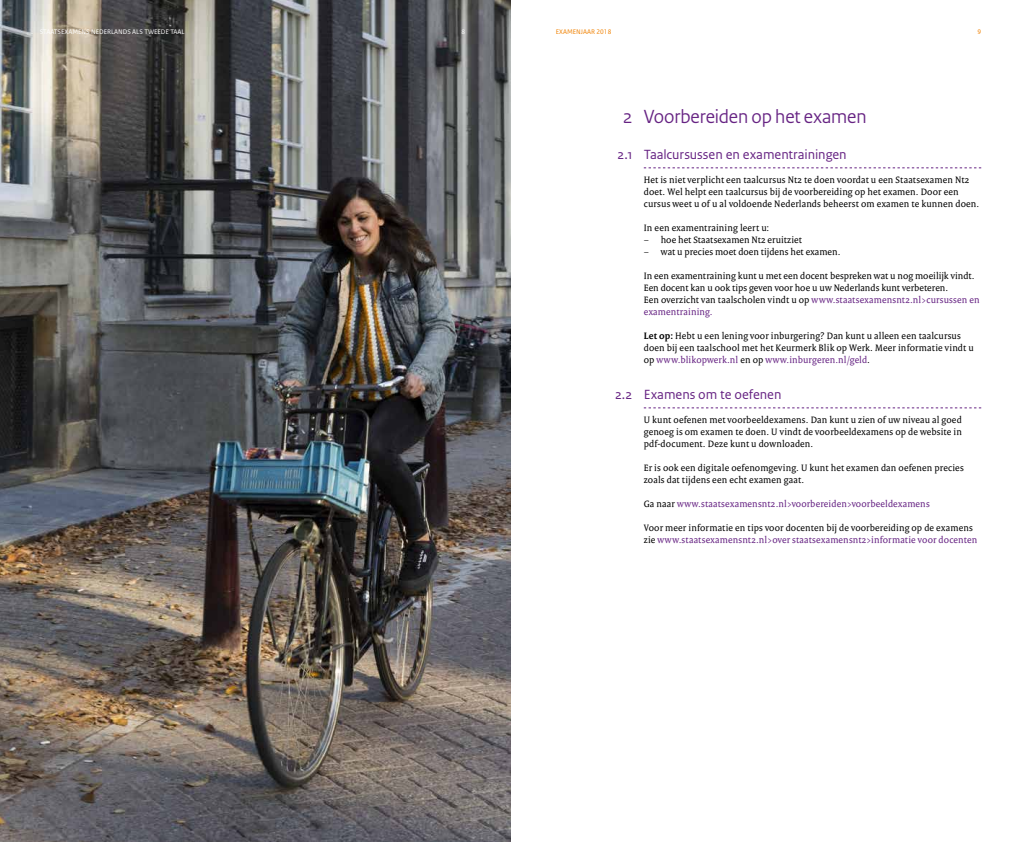
<style>
.page{position:relative;width:1021px;height:842px;background:#fff}
.page>*{position:absolute;margin:0;border:0;box-sizing:border-box;transform-origin:0 0}
.t1{font:20px "Rijksoverheid Sans Heading";letter-spacing:-.005em;color:#662383}
.t2{font:14px "Rijksoverheid Sans Text";letter-spacing:-.005em;color:#662383}
.t3{font:10px/12px "Rijksoverheid Serif";letter-spacing:.015em;color:#000}
.t4{font:10px "Rijksoverheid Serif";letter-spacing:.015em;color:#662383}
.t5{font:7px "Rijksoverheid Sans Text";color:#fff}
.t6{font:7px "Rijksoverheid Sans Text";color:#f08100}
.s1{color:#662383}
.s2{font-weight:700}
.s3{color:#000}
</style>
<div class="page">
<img style="left:0;top:0;width:510px;height:842px">
<svg style="left:643px;top:168px;width:338px;height:1px"></svg>
<svg style="left:643px;top:408px;width:338px;height:1px"></svg>
<p class="t5" style="left:40px;top:28px;width:146px">STAATSEXAMENS NEDERLANDS ALS TWEEDE TAAL</p>
<p class="t5" style="left:461px;top:28px;width:5px">8</p>
<p class="t6" style="left:556px;top:28px;width:57px">EXAMENJAAR 2018</p>
<p class="t6" style="left:977px;top:28px;width:5px">9</p>
<h1 class="t1" style="left:623px;top:105px;width:245px">2 Voorbereiden op het examen</h1>
<h2 class="t2" style="left:617px;top:146px;width:230px">2.1 Taalcursussen en examentrainingen</h2>
<p class="t3" style="left:643px;top:174px;width:337px">Het is niet verplicht een taalcursus Nt2 te doen voordat u een Staatsexamen Nt2 doet. Wel helpt een taalcursus bij de voorbereiding op het examen. Door een cursus weet u of u al voldoende Nederlands beheerst om examen te kunnen doen.</p>
<p class="t3" style="left:643px;top:222px;width:198px">In een examentraining leert u:<br>− hoe het Staatsexamen Nt2 eruitziet<br>− wat u precies moet doen tijdens het examen.</p>
<p class="t3" style="left:643px;top:270px;width:337px">In een examentraining kunt u met een docent bespreken wat u nog moeilijk vindt.<br>Een docent kan u ook tips geven voor hoe u uw Nederlands kunt verbeteren.<br>Een overzicht van taalscholen vindt u op <span class="s1">www.staatsexamensnt2.nl&gt;cursussen en examentraining.</span></p>
<p class="t3" style="left:643px;top:330px;width:331px"><span class="s2">Let op:</span> Hebt u een lening voor inburgering? Dan kunt u alleen een taalcursus doen bij een taalschool met het Keurmerk Blik op Werk. Meer informatie vindt u op <span class="s1">www.blikopwerk.nl</span> en op <span class="s1">www.inburgeren.nl/geld</span>.</p>
<h2 class="t2" style="left:615px;top:386px;width:168px">2.2 Examens om te oefenen</h2>
<p class="t3" style="left:643px;top:414px;width:320px;text-align:justify">U kunt oefenen met voorbeeldexamens. Dan kunt u zien of uw niveau al goed genoeg is om examen te doen. U vindt de voorbeeldexamens op de website in pdf-document. Deze kunt u downloaden.</p>
<p class="t3" style="left:643px;top:462px;width:321px">Er is ook een digitale oefenomgeving. U kunt het examen dan oefenen precies zoals dat tijdens een echt examen gaat.</p>
<p class="t4" style="left:643px;top:498px;width:287px"><span class="s3">Ga naar</span> www.staatsexamensnt2.nl&gt;voorbereiden&gt;voorbeeldexamens</p>
<p class="t3" style="left:643px;top:522px;width:335px">Voor meer informatie en tips voor docenten bij de voorbereiding op de examens zie <span class="s1">www.staatsexamensnt2.nl&gt;over staatsexamensnt2&gt;informatie voor docenten</span></p>
</div>
